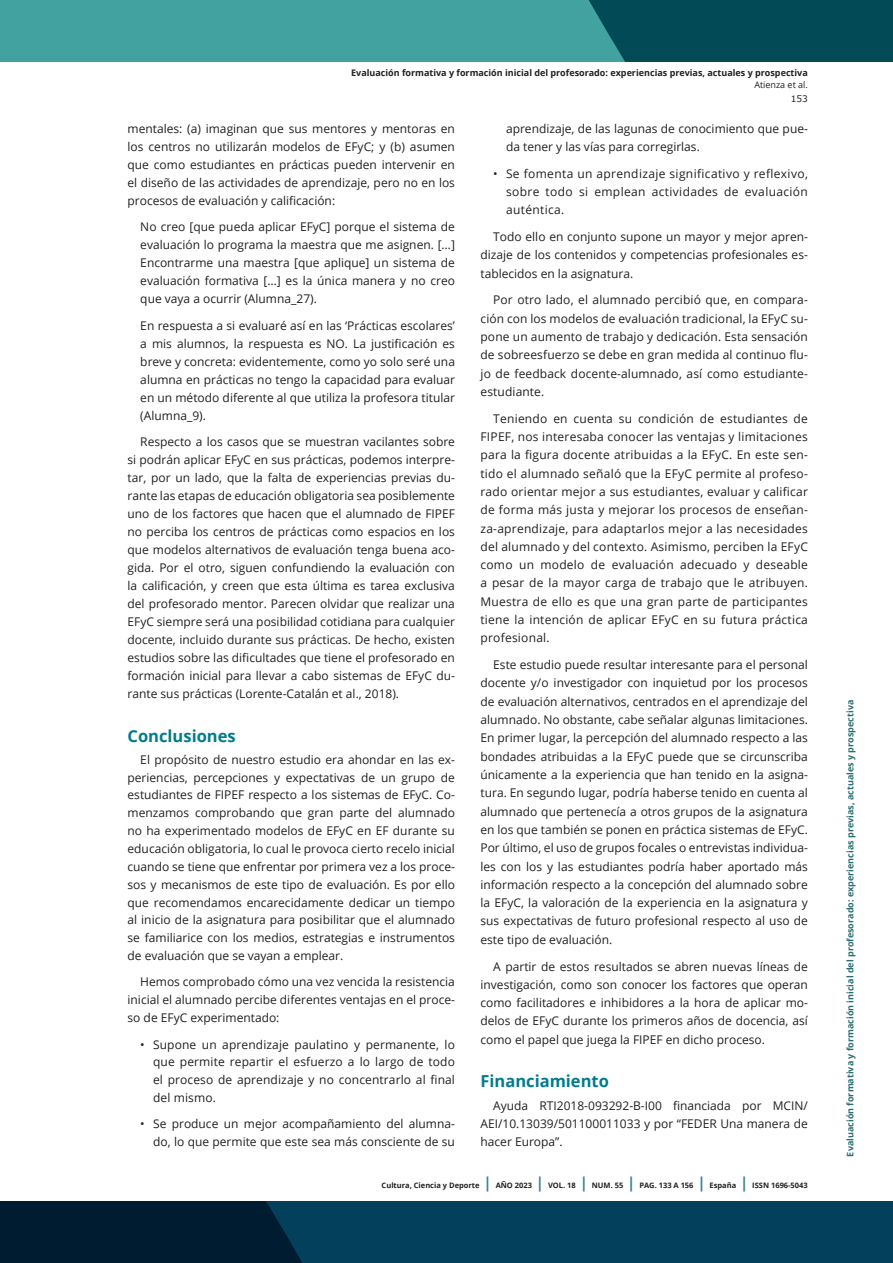
<style>
.page{position:relative;width:893px;height:1263px;background:#fff}
.page>*{position:absolute;margin:0;border:0;box-sizing:border-box;transform-origin:0 0}
.subtitulo_H3{font:700 16.5px "Open Sans";color:#007b8f}
.Cuerpo_de_texto_P{font:12px/18.3px "Open Sans";color:#231f20;text-align:justify}
.cita{font:12px/18px "Open Sans";color:#231f20;text-align:justify}
.t1{font:700 9px "Open Sans";color:#231f20}
.t2{font:700 9px "Open Sans";color:#2a6e73}
.t3{font:9px "Open Sans";color:#231f20}
.t4{font:9px "Verdana";color:#231f20}
.t5{font:700 7.5px "Open Sans";color:#231f20}
.s1{font-size:15px;color:#31849b}
</style>
<div class="page">
<svg style="left:0;top:1201px;width:893px;height:62px;background:#02344e"></svg>
<div style="left:0;top:0;width:893px;height:62px;background:#41a29f"></div>
<div style="left:589px;top:0;width:304px;height:62px;background:#024a56"></div>
<p class="t1" style="left:351px;top:67px;width:458px">Evaluación formativa y formación inicial del profesorado: experiencias previas, actuales y prospectiva</p>
<p class="t3" style="left:754px;top:79px;width:55px">Atienza et al.</p>
<p class="Cuerpo_de_texto_P" style="left:128px;top:119px;width:329px">mentales: (a) imaginan que sus mentores y mentoras en los centros no utilizarán modelos de EFyC; y (b) asumen que como estudiantes en prácticas pueden intervenir en el diseño de las actividades de aprendizaje, pero no en los procesos de evaluación y calificación:</p>
<p class="cita" style="left:140px;top:217px;width:316px">No creo [que pueda aplicar EFyC] porque el sistema de evaluación lo programa la maestra que me asignen. […] Encontrarme una maestra [que aplique] un sistema de evaluación formativa […] es la única manera y no creo que vaya a ocurrir (Alumna_27).</p>
<p class="cita" style="left:140px;top:316px;width:316px">En respuesta a si evaluaré así en las ‘Prácticas escolares’ a mis alumnos, la respuesta es NO. La justificación es breve y concreta: evidentemente, como yo solo seré una alumna en prácticas no tengo la capacidad para evaluar en un método diferente al que utiliza la profesora titular (Alumna_9).</p>
<p class="Cuerpo_de_texto_P" style="left:128px;top:432px;width:329px;text-indent:13px">Respecto a los casos que se muestran vacilantes sobre si podrán aplicar EFyC en sus prácticas, podemos interpre&shy;tar, por un lado, que la falta de experiencias previas du&shy;rante las etapas de educación obligatoria sea posiblemente uno de los factores que hacen que el alumnado de FIPEF no perciba los centros de prácticas como espacios en los que modelos alternativos de evaluación tenga buena aco&shy;gida. Por el otro, siguen confundiendo la evaluación con la calificación, y creen que esta última es tarea exclusiva del profesorado mentor. Parecen olvidar que realizar una EFyC siempre será una posibilidad cotidiana para cualquier docente, incluido durante sus prácticas. De hecho, existen estudios sobre las dificultades que tiene el profesorado en formación inicial para llevar a cabo sistemas de EFyC du&shy;rante sus prácticas (Lorente-Catalán et al., 2018).</p>
<p class="subtitulo_H3" style="left:128px;top:724px;width:110px">Conclusiones</p>
<p class="Cuerpo_de_texto_P" style="left:128px;top:750px;width:329px;line-height:17.9px;text-indent:13px">El propósito de nuestro estudio era ahondar en las ex&shy;periencias, percepciones y expectativas de un grupo de estudiantes de FIPEF respecto a los sistemas de EFyC. Co&shy;menzamos comprobando que gran parte del alumnado no ha experimentado modelos de EFyC en EF durante su educación obligatoria, lo cual le provoca cierto recelo inicial cuando se tiene que enfrentar por primera vez a los proce&shy;sos y mecanismos de este tipo de evaluación. Es por ello que recomendamos encarecidamente dedicar un tiempo al inicio de la asignatura para posibilitar que el alumnado se familiarice con los medios, estrategias e instrumentos de evaluación que se vayan a emplear.</p>
<p class="Cuerpo_de_texto_P" style="left:128px;top:973px;width:329px;line-height:17.9px;text-indent:13px">Hemos comprobado cómo una vez vencida la resistencia inicial el alumnado percibe diferentes ventajas en el proce&shy;so de EFyC experimentado:</p>
<p class="Cuerpo_de_texto_P" style="left:153px;top:1035px;width:303px;line-height:17.9px;text-indent:-13px">• Supone un aprendizaje paulatino y permanente, lo que permite repartir el esfuerzo a lo largo de todo el proceso de aprendizaje y no concentrarlo al final del mismo.</p>
<p class="Cuerpo_de_texto_P" style="left:140px;top:1115px;width:316px;text-align:right">• Se produce un mejor acompañamiento del alumna&shy;do, lo que permite que este sea más consciente de su</p>
<p class="t4" style="left:791px;top:92px;width:19px">153</p>
<p class="Cuerpo_de_texto_P" style="left:506px;top:119px;width:303px">aprendizaje, de las lagunas de conocimiento que pue&shy;da tener y las vías para corregirlas.</p>
<p class="Cuerpo_de_texto_P" style="left:506px;top:164px;width:303px;text-indent:-13px">• Se fomenta un aprendizaje significativo y reflexivo, sobre todo si emplean actividades de evaluación auténtica.</p>
<p class="Cuerpo_de_texto_P" style="left:480px;top:227px;width:329px;text-indent:13px">Todo ello en conjunto supone un mayor y mejor apren&shy;dizaje de los contenidos y competencias profesionales es&shy;tablecidos en la asignatura.</p>
<p class="Cuerpo_de_texto_P" style="left:480px;top:291px;width:329px;text-indent:13px">Por otro lado, el alumnado percibió que, en compara&shy;ción con los modelos de evaluación tradicional, la EFyC su&shy;pone un aumento de trabajo y dedicación. Esta sensación de sobreesfuerzo se debe en gran medida al continuo flu&shy;jo de feedback docente-alumnado, así como estudiante&shy;estudiante.</p>
<p class="Cuerpo_de_texto_P" style="left:480px;top:409px;width:329px;text-indent:13px">Teniendo en cuenta su condición de estudiantes de FIPEF, nos interesaba conocer las ventajas y limitaciones para la figura docente atribuidas a la EFyC. En este sen&shy;tido el alumnado señaló que la EFyC permite al profeso&shy;rado orientar mejor a sus estudiantes, evaluar y calificar de forma más justa y mejorar los procesos de enseñan&shy;za-aprendizaje, para adaptarlos mejor a las necesidades del alumnado y del contexto. Asimismo, perciben la EFyC como un modelo de evaluación adecuado y deseable a pesar de la mayor carga de trabajo que le atribuyen.<br>Muestra de ello es que una gran parte de participantes tiene la intención de aplicar EFyC en su futura práctica profesional.</p>
<p class="Cuerpo_de_texto_P" style="left:480px;top:655px;width:329px;text-indent:13px">Este estudio puede resultar interesante para el personal docente y/o investigador con inquietud por los procesos de evaluación alternativos, centrados en el aprendizaje del alumnado. No obstante, cabe señalar algunas limitaciones.<br>En primer lugar, la percepción del alumnado respecto a las bondades atribuidas a la EFyC puede que se circunscriba únicamente a la experiencia que han tenido en la asigna&shy;tura. En segundo lugar, podría haberse tenido en cuenta al alumnado que pertenecía a otros grupos de la asignatura en los que también se ponen en práctica sistemas de EFyC.<br>Por último, el uso de grupos focales o entrevistas individua&shy;les con los y las estudiantes podría haber aportado más información respecto a la concepción del alumnado sobre la EFyC, la valoración de la experiencia en la asignatura y sus expectativas de futuro profesional respecto al uso de este tipo de evaluación.</p>
<p class="Cuerpo_de_texto_P" style="left:480px;top:957px;width:329px;text-indent:13px">A partir de estos resultados se abren nuevas líneas de investigación, como son conocer los factores que operan como facilitadores e inhibidores a la hora de aplicar mo&shy;delos de EFyC durante los primeros años de docencia, así como el papel que juega la FIPEF en dicho proceso.</p>
<p class="subtitulo_H3" style="left:480px;top:1069px;width:130px">Financiamiento</p>
<p class="Cuerpo_de_texto_P" style="left:480px;top:1096px;width:329px;text-indent:13px">Ayuda RTI2018-093292-B-I00 financiada por MCIN/ AEI/10.13039/501100011033 y por “FEDER Una manera de hacer Europa”.</p>
<p class="t5" style="left:382px;top:1180px;width:428px">Cultura, Ciencia y Deporte <span class="s1">|</span> AÑO 2023 <span class="s1">|</span> VOL. 18 <span class="s1">|</span> NUM. 55 <span class="s1">|</span> PAG. 133 A 156 <span class="s1">|</span> España <span class="s1">|</span> ISSN 1696-5043</p>
<p class="t2" style="left:844px;top:1156px;width:458px;rotate:-90deg">Evaluación formativa y formación inicial del profesorado: experiencias previas, actuales y prospectiva</p>
</div>
